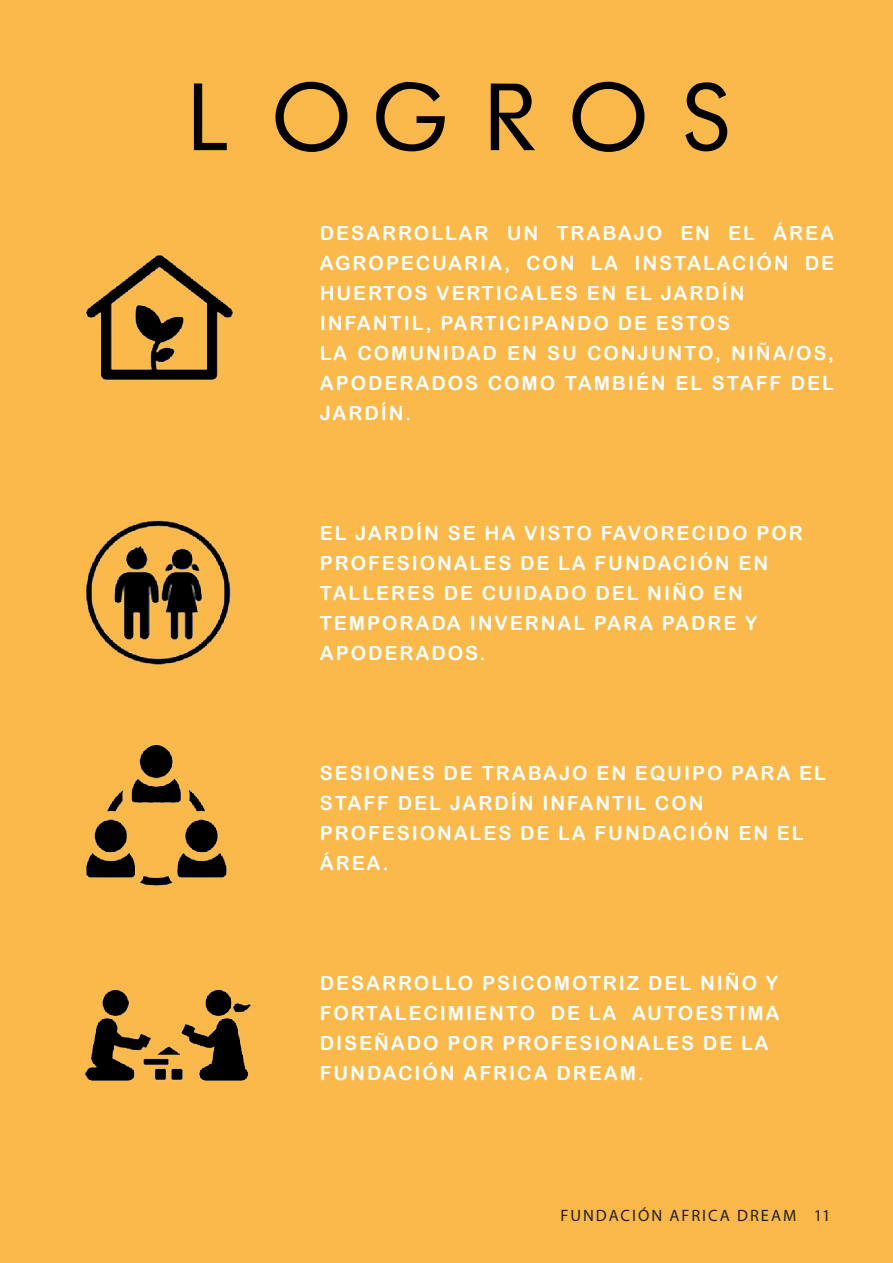
<style>
.page{position:relative;width:893px;height:1263px;background:#fcb94b}
.page>*{position:absolute;margin:0;border:0;box-sizing:border-box;transform-origin:0 0}
.Title_Text_100pt__Wh{font:90px "Futurist Fixed Width";letter-spacing:.1em;color:#000001}
.Title_Text_19pt__Bla{font:19.5px/30px "Arial Rounded MT Bold";letter-spacing:.1em;color:#fff;text-align:justify}
.t1{font:16.5px "Myriad Pro";letter-spacing:.12em;color:#231f20}
</style>
<div class="page">
<img style="left:85px;top:254px;width:149px;height:127px">
<img style="left:85px;top:520px;width:146px;height:145px">
<img style="left:86px;top:744px;width:141px;height:142px">
<img style="left:85px;top:990px;width:166px;height:91px">
<p class="Title_Text_100pt__Wh" style="left:167px;top:59px;width:586px">LOGROS</p>
<p class="Title_Text_19pt__Bla" style="left:320px;top:218px;width:516px">DESARROLLAR UN TRABAJO EN EL ÁREA AGROPECUARIA, CON LA INSTALACIÓN DE HUERTOS VERTICALES EN EL JARDÍN</p>
<p class="Title_Text_19pt__Bla" style="left:320px;top:308px;width:412px">INFANTIL, PARTICIPANDO DE ESTOS</p>
<p class="Title_Text_19pt__Bla" style="left:320px;top:338px;width:516px">LA COMUNIDAD EN SU CONJUNTO, NIÑA/OS, APODERADOS COMO TAMBIÉN EL STAFF DEL JARDÍN.</p>
<p class="Title_Text_19pt__Bla" style="left:320px;top:518px;width:484px;text-align:left">EL JARDÍN SE HA VISTO FAVORECIDO POR<br>PROFESIONALES DE LA FUNDACIÓN EN<br>TALLERES DE CUIDADO DEL NIÑO EN</p>
<p class="Title_Text_19pt__Bla" style="left:320px;top:608px;width:439px">TEMPORADA INVERNAL PARA PADRE Y</p>
<p class="Title_Text_19pt__Bla" style="left:320px;top:638px;width:167px">APODERADOS.</p>
<p class="Title_Text_19pt__Bla" style="left:320px;top:758px;width:508px">SESIONES DE TRABAJO EN EQUIPO PARA EL<br>STAFF DEL JARDÍN INFANTIL CON</p>
<p class="Title_Text_19pt__Bla" style="left:320px;top:818px;width:485px">PROFESIONALES DE LA FUNDACIÓN EN EL<br>ÁREA.</p>
<p class="Title_Text_19pt__Bla" style="left:320px;top:968px;width:461px">DESARROLLO PSICOMOTRIZ DEL NIÑO Y FORTALECIMIENTO DE LA AUTOESTIMA DISEÑADO POR PROFESIONALES DE LA</p>
<p class="Title_Text_19pt__Bla" style="left:320px;top:1058px;width:326px">FUNDACIÓN AFRICA DREAM.</p>
<p class="t1" style="left:560px;top:1206px;width:272px">FUNDACIÓN AFRICA DREAM 11</p>
</div>
